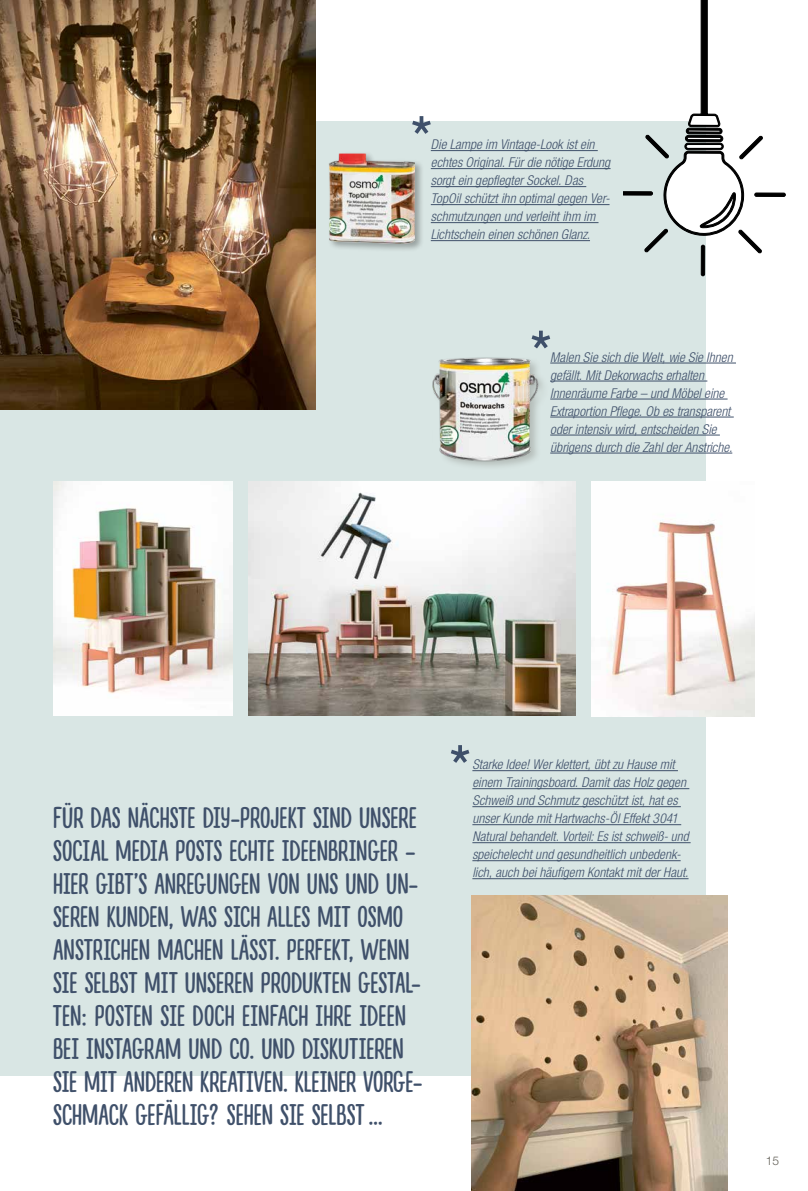
<style>
.page{position:relative;width:808px;height:1191px;background:#fff}
.page>*{position:absolute;margin:0;border:0;box-sizing:border-box;transform-origin:0 0}
.t1{font:500 30px/33px "Lifehack Sans";letter-spacing:.005em;color:#3f506a}
.t2{font:italic 300 condensed 13.5px/18px "Helvetica Neue";letter-spacing:.005em;color:#3f506a}
.t3{font:300 12px "Helvetica Neue";color:#625f57}
</style>
<div class="page">
<div style="left:0;top:121px;width:705px;height:954px;background:#d9e6e4"></div>
<img style="left:0;top:0;width:315px;height:409px">
<img style="left:53px;top:481px;width:180px;height:234px">
<img style="left:249px;top:481px;width:326px;height:234px">
<img style="left:471px;top:895px;width:256px;height:296px">
<hr style="left:431px;top:150px;width:167px;height:1px;background:#3f506a">
<hr style="left:431px;top:168px;width:179px;height:1px;background:#3f506a">
<hr style="left:431px;top:186px;width:155px;height:1px;background:#3f506a">
<hr style="left:431px;top:204px;width:178px;height:1px;background:#3f506a">
<hr style="left:431px;top:222px;width:167px;height:1px;background:#3f506a">
<hr style="left:431px;top:240px;width:159px;height:1px;background:#3f506a">
<hr style="left:550px;top:363px;width:186px;height:1px;background:#3f506a">
<hr style="left:550px;top:381px;width:157px;height:1px;background:#3f506a">
<hr style="left:550px;top:399px;width:177px;height:1px;background:#3f506a">
<hr style="left:550px;top:417px;width:184px;height:1px;background:#3f506a">
<hr style="left:550px;top:435px;width:170px;height:1px;background:#3f506a">
<hr style="left:550px;top:453px;width:182px;height:1px;background:#3f506a">
<hr style="left:472px;top:770px;width:206px;height:1px;background:#3f506a">
<hr style="left:472px;top:788px;width:217px;height:1px;background:#3f506a">
<hr style="left:472px;top:806px;width:209px;height:1px;background:#3f506a">
<hr style="left:472px;top:824px;width:209px;height:1px;background:#3f506a">
<hr style="left:472px;top:842px;width:219px;height:1px;background:#3f506a">
<hr style="left:472px;top:860px;width:209px;height:1px;background:#3f506a">
<hr style="left:472px;top:878px;width:216px;height:1px;background:#3f506a">
<img style="left:432px;top:357px;width:110px;height:109px">
<img style="left:591px;top:481px;width:164px;height:235px">
<svg style="left:412px;top:116px;width:19px;height:18px"></svg>
<svg style="left:531px;top:331px;width:19px;height:17px"></svg>
<svg style="left:451px;top:745px;width:18px;height:18px"></svg>
<div style="left:327px;top:151px;width:98px;height:101px;background:#000;opacity:.3"></div>
<img style="left:328px;top:154px;width:87px;height:90px">
<svg style="left:623px;top:0;width:162px;height:276px"></svg>
<hr style="left:687px;top:145px;width:34px;height:3px;background:#fff">
<svg style="left:690px;top:116px;width:28px;height:9px"></svg>
<p class="t2" style="left:431px;top:135px;width:181px">Die Lampe im Vintage-Look ist ein echtes Original. Für die nötige Erdung sorgt ein gepflegter Sockel. Das TopOil schützt ihn optimal gegen Ver&shy;schmutzungen und verleiht ihm im Lichtschein einen schönen Glanz.</p>
<p class="t2" style="left:550px;top:348px;width:184px">Malen Sie sich die Welt, wie Sie Ihnen gefällt. Mit Dekorwachs erhalten Innenräume Farbe – und Möbel eine Extraportion Pflege. Ob es transparent oder intensiv wird, entscheiden Sie übrigens durch die Zahl der Anstriche.</p>
<p class="t1" style="left:53px;top:802px;width:371px">FÜR DAS NÄCHSTE DIY-PROJEKT SIND UNSERE SOCIAL MEDIA POSTS ECHTE IDEENBRINGER – HIER GIBT’S ANREGUNGEN VON UNS UND UN-SEREN KUNDEN, WAS SICH ALLES MIT OSMO ANSTRICHEN MACHEN LÄSST. PERFEKT, WENN SIE SELBST MIT UNSEREN PRODUKTEN GESTAL-TEN: POSTEN SIE DOCH EINFACH IHRE IDEEN BEI INSTAGRAM UND CO. UND DISKUTIEREN SIE MIT ANDEREN KREATIVEN. KLEINER VORGE-SCHMACK GEFÄLLIG? SEHEN SIE SELBST …</p>
<p class="t2" style="left:472px;top:755px;width:218px">Starke Idee! Wer klettert, übt zu Hause mit einem Trainingsboard. Damit das Holz gegen Schweiß und Schmutz geschützt ist, hat es unser Kunde mit Hartwachs-Öl Effekt 3041<br>Natural behandelt. Vorteil: Es ist schweiß- und speichelecht und gesundheitlich unbedenk&shy;lich, auch bei häufigem Kontakt mit der Haut.</p>
<p class="t3" style="left:766px;top:1153px;width:15px">15</p>
</div>
